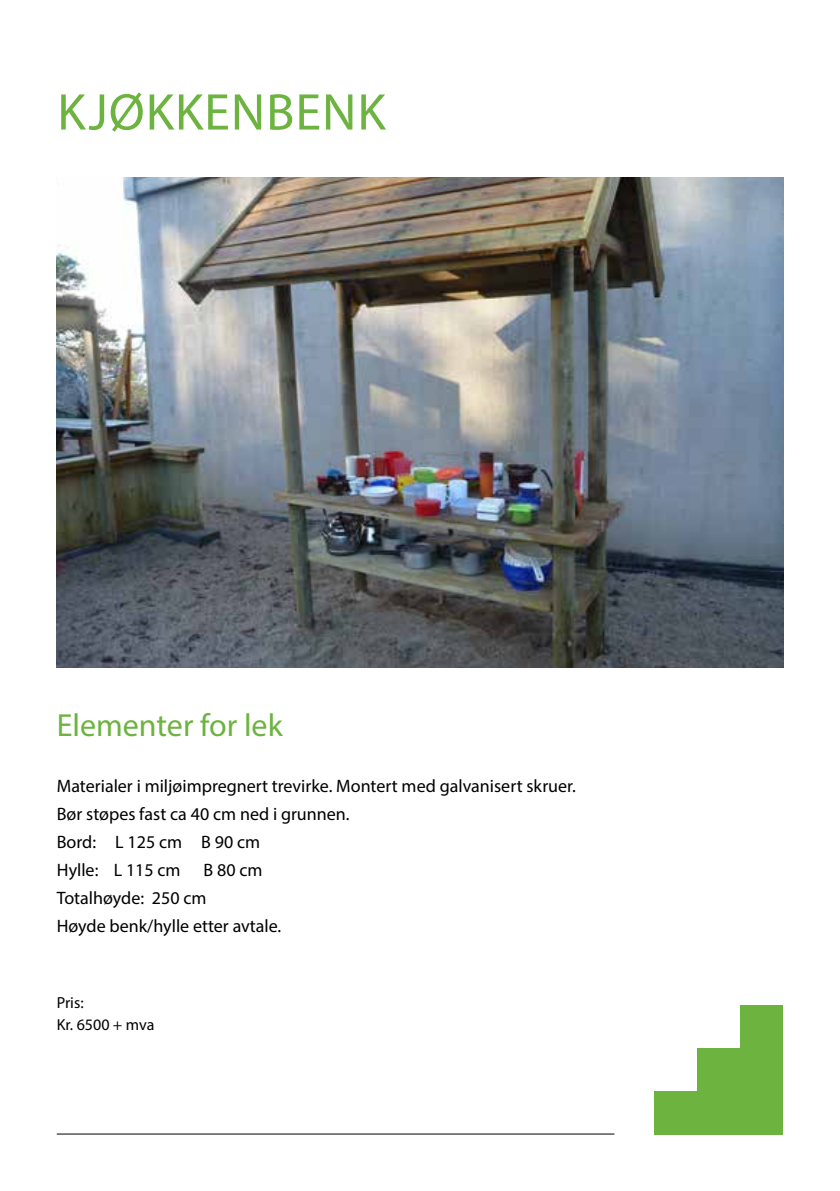
<style>
.page{position:relative;width:840px;height:1191px;background:#fff}
.page>*{position:absolute;margin:0;border:0;box-sizing:border-box;transform-origin:0 0}
.t1{font:52px "Myriad Pro";letter-spacing:.02em;color:#6cb33f}
.t2{font:32px "Myriad Pro";color:#6cb33f}
.t3{font:18px/28px "Myriad Pro";color:#000}
.t4{font:16px/22px "Myriad Pro";color:#000}
</style>
<div class="page">
<img style="left:57px;top:177px;width:725px;height:491px">
<hr style="left:57px;top:1133px;width:557px;height:1px;background:#000">
<div style="left:654px;top:1091px;width:49px;height:43px;background:#6cb33f"></div>
<div style="left:696px;top:1091px;width:43px;height:43px;background:#6cb33f"></div>
<div style="left:696px;top:1048px;width:69px;height:47px;background:#6cb33f"></div>
<div style="left:727px;top:1091px;width:55px;height:43px;background:#6cb33f"></div>
<div style="left:739px;top:1039px;width:43px;height:56px;background:#6cb33f"></div>
<div style="left:739px;top:1005px;width:43px;height:43px;background:#6cb33f"></div>
<h1 class="t1" style="left:57px;top:80px;width:329px">KJØKKENBENK</h1>
<h2 class="t2" style="left:57px;top:706px;width:227px">Elementer for lek</h2>
<p class="t3" style="left:57px;top:772px;width:520px">Materialer i miljøimpregnert trevirke. Montert med galvanisert skruer.<br>Bør støpes fast ca 40 cm ned i grunnen.<br>Bord: L 125 cm B 90 cm<br>Hylle: L 115 cm</p>
<p class="t3" style="left:57px;top:856px;width:226px;text-indent:147px">B 80 cm<br>Totalhøyde: 250 cm<br>Høyde benk/hylle etter avtale.</p>
<p class="t4" style="left:57px;top:991px;width:99px">Pris:<br>Kr. 6500 + mva</p>
</div>
